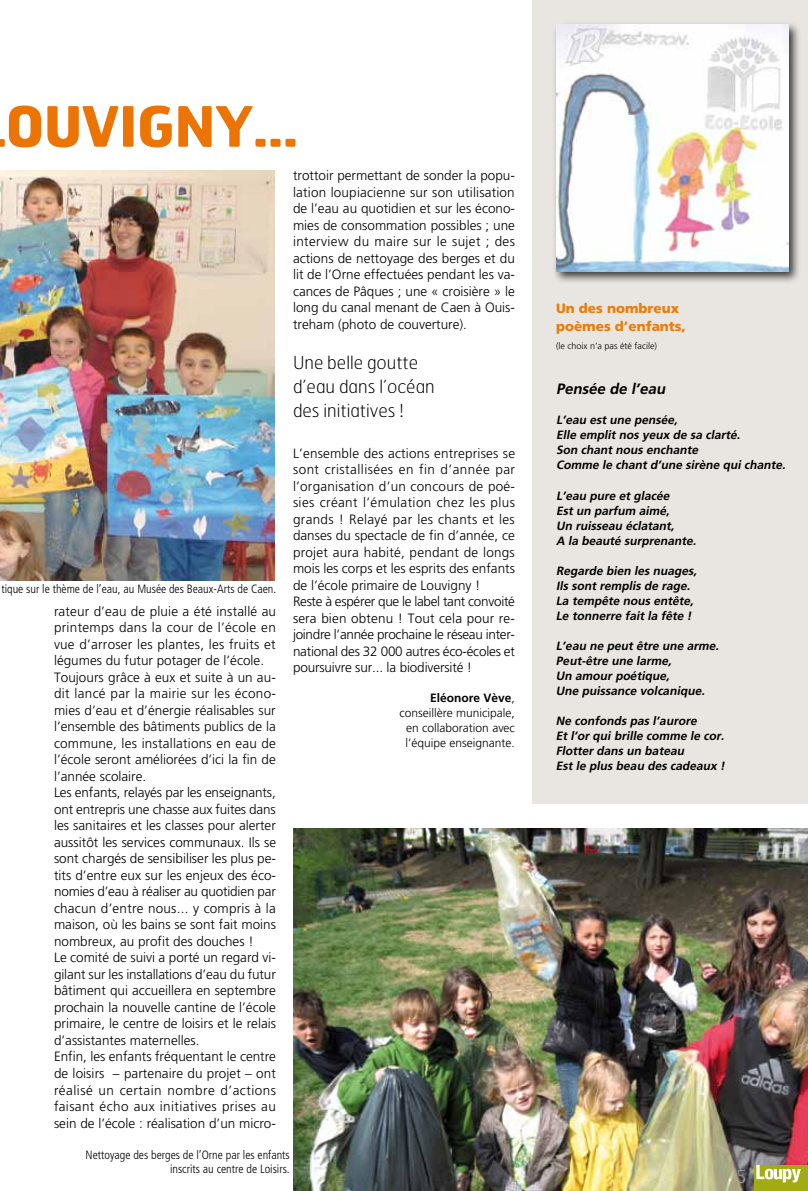
<style>
.page{position:relative;width:808px;height:1191px;background:#fff}
.page>*{position:absolute;margin:0;border:0;box-sizing:border-box;transform-origin:0 0}
.t1{font:700 55.5px "Hermes";color:#ec7405}
.t2{font:100 18px/24px "Hermes";color:#000}
.t3{font:100 17.85px "Hermes";color:#9c9e9f}
.t4{font:italic 700 15px "Frutiger";color:#000}
.t5{font:300 13.5px/16.5px "Frutiger";color:#000}
.t6{font:900 13.5px/18px "Frutiger";color:#ee7b05}
.t7{font:italic 700 12px/15px "Frutiger";color:#000}
.t8{font:300 condensed 12px/13.5px "Frutiger";color:#000;text-align:right}
.t9{font:300 12px/15px "Frutiger";color:#000;text-align:right}
.t10{font:300 9px "Frutiger";color:#000}
.s1{font-weight:700}
</style>
<div class="page">
<img style="left:0;top:170px;width:275px;height:410px">
<img style="left:293px;top:828px;width:515px;height:363px">
<div style="left:755px;top:1165px;width:53px;height:26px;background:#a3ab12"></div>
<svg style="left:756px;top:1164px;width:45px;height:18px"></svg>
<div style="left:532px;top:0;width:276px;height:803px;background:#e9e6e1"></div>
<div style="left:552px;top:21px;width:249px;height:263px;background:#000;opacity:.75"></div>
<img style="left:556px;top:25px;width:233px;height:246px">
<h1 class="t1" style="left:5px;top:90px;width:36px">OUVIGNY</h1>
<h1 class="t1" style="left:253px;top:90px;width:47px">...</h1>
<p class="t8" style="left:1px;top:582px;width:277px">tique sur le thème de l’eau, au Musée des Beaux-Arts de Caen.</p>
<p class="t5" style="left:54px;top:603px;width:224px">rateur d’eau de pluie a été installé au printemps dans la cour de l’école en vue d’arroser les plantes, les fruits et légumes du futur potager de l’école.<br>Toujours grâce à eux et suite à un au&shy;dit lancé par la mairie sur les écono&shy;mies d’eau et d’énergie réalisables sur l’ensemble des bâtiments publics de la commune, les installations en eau de l’école seront améliorées d’ici la fin de l’année scolaire.<br>Les enfants, relayés par les enseignants, ont entrepris une chasse aux fuites dans les sanitaires et les classes pour alerter aussitôt les services communaux. Ils se sont chargés de sensibiliser les plus pe&shy;tits d’entre eux sur les enjeux des éco&shy;nomies d’eau à réaliser au quotidien par chacun d’entre nous... y compris à la maison, où les bains se sont fait moins nombreux, au profit des douches !<br>Le comité de suivi a porté un regard vi&shy;gilant sur les installations d’eau du futur bâtiment qui accueillera en septembre prochain la nouvelle cantine de l’école primaire, le centre de loisirs et le relais d’assistantes maternelles.<br>Enfin, les enfants fréquentant le centre de loisirs – partenaire du projet – ont réalisé un certain nombre d’actions faisant écho aux initiatives prises au sein de l’école : réalisation d’un micro-</p>
<p class="t5" style="left:293px;top:167px;width:223px;text-align:justify">trottoir permettant de sonder la popu&shy;lation loupiacienne sur son utilisation de l’eau au quotidien et sur les écono&shy;mies de consommation possibles ; une interview du maire sur le sujet ; des actions de nettoyage des berges et du lit de l’Orne effectuées pendant les va&shy;cances de Pâques ; une « croisière » le long du canal menant de Caen à Ouis&shy;treham (photo de couverture).</p>
<h2 class="t2" style="left:293px;top:350px;width:143px">Une belle goutte d’eau dans l’océan des initiatives !</h2>
<p class="t5" style="left:293px;top:445px;width:224px">L’ensemble des actions entreprises se sont cristallisées en fin d’année par l’organisation d’un concours de poé&shy;sies créant l’émulation chez les plus grands ! Relayé par les chants et les danses du spectacle de fin d’année, ce projet aura habité, pendant de longs mois les corps et les esprits des enfants de l’école primaire de Louvigny !<br>Reste à espérer que le label tant convoité sera bien obtenu ! Tout cela pour re&shy;joindre l’année prochaine le réseau inter&shy;national des 32 000 autres éco-écoles et poursuivre sur... la biodiversité !</p>
<p class="t9" style="left:400px;top:691px;width:117px"><span class="s1">Eléonore Vève</span>, conseillère municipale, en collaboration avec l’équipe enseignante.</p>
<p class="t8" style="left:86px;top:1148px;width:206px">Nettoyage des berges de l’Orne par les enfants inscrits au centre de Loisirs.</p>
<p class="t6" style="left:556px;top:300px;width:131px">Un des nombreux poèmes d’enfants,</p>
<p class="t10" style="left:556px;top:341px;width:103px">(le choix n’a pas été facile)</p>
<p class="t4" style="left:556px;top:380px;width:114px">Pensée de l’eau</p>
<p class="t7" style="left:556px;top:413px;width:233px">L’eau est une pensée,<br>Elle emplit nos yeux de sa clarté.<br>Son chant nous enchante<br>Comme le chant d’une sirène qui chante.</p>
<p class="t7" style="left:556px;top:488px;width:144px">L’eau pure et glacée<br>Est un parfum aimé,<br>Un ruisseau éclatant,<br>A la beauté surprenante.</p>
<p class="t7" style="left:556px;top:563px;width:145px">Regarde bien les nuages,<br>Ils sont remplis de rage.<br>La tempête nous entête,<br>Le tonnerre fait la fête !</p>
<p class="t7" style="left:556px;top:638px;width:167px">L’eau ne peut être une arme.<br>Peut-être une larme,<br>Un amour poétique,<br>Une puissance volcanique.</p>
<p class="t7" style="left:556px;top:713px;width:173px">Ne confonds pas l’aurore<br>Et l’or qui brille comme le cor.<br>Flotter dans un bateau<br>Est le plus beau des cadeaux !</p>
<h3 class="t3" style="left:736px;top:1165px;width:11px">5</h3>
</div>
